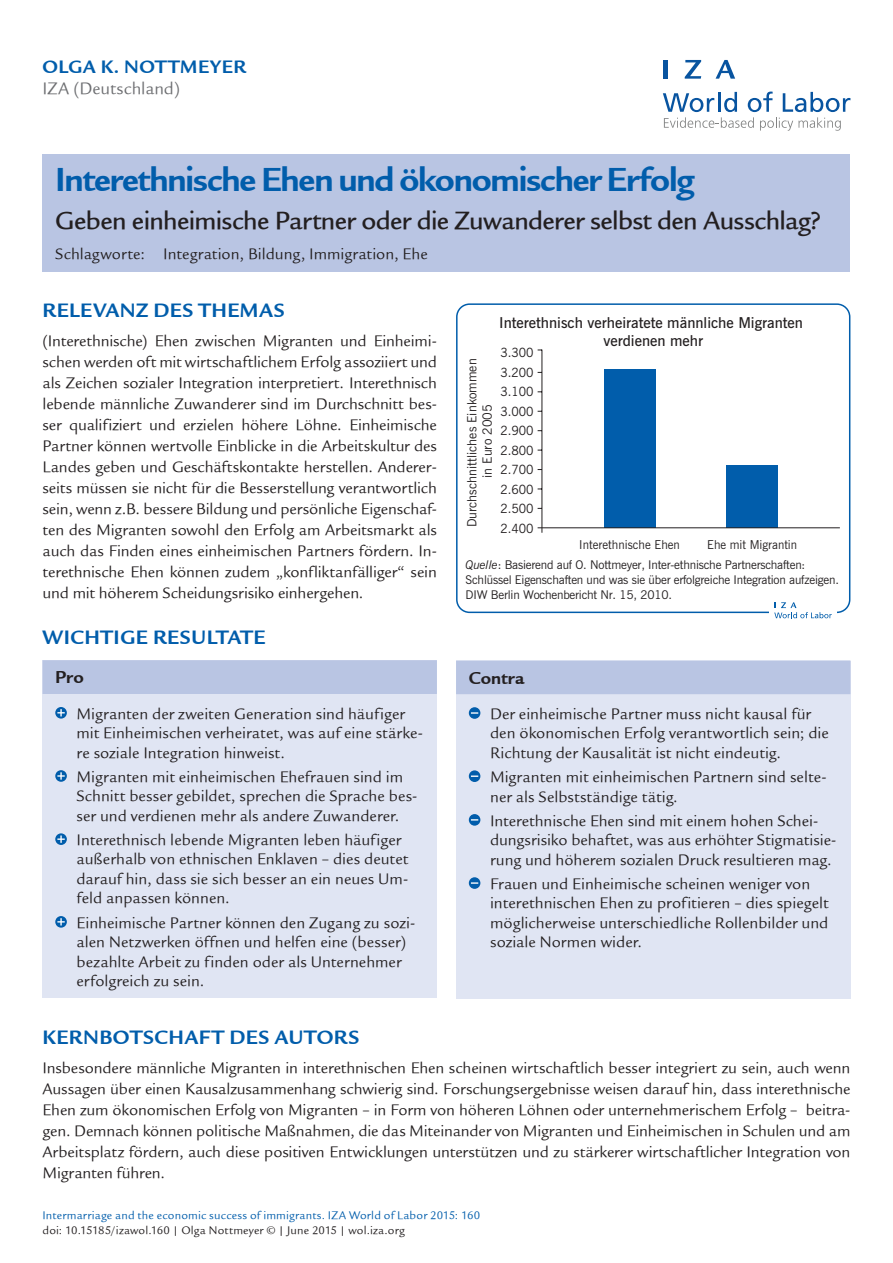
<style>
.page{position:relative;width:893px;height:1263px;background:#fff}
.page>*{position:absolute;margin:0;border:0;box-sizing:border-box;transform-origin:0 0}
.t1{font:36px "Legacy Sans ITCTT Bold";letter-spacing:-.035em;color:#015dab}
.t2{font:27px "Legacy Sans Md ITCTT Medium";letter-spacing:-.02em;color:#231f20}
.t3{font:21px "Legacy Sans ITCTT Bold";letter-spacing:.02em;color:#015dab}
.t4{font:19.5px "Legacy Sans ITCTT Bold";letter-spacing:.02em;color:#015dab}
.t5{font:18.75px "Legacy Sans ITCTT Bold";color:#231f20}
.t6{font:18px "Legacy Sans ITCTT Book";color:#6c6d70}
.t7{font:16.5px/19.5px "Legacy Sans ITCTT Book";letter-spacing:.005em;color:#231f20}
.t8{font:600 15px/18px "News Gothic BT";color:#231f20;text-align:center}
.t9{font:12.75px "News Gothic BT";letter-spacing:.005em;color:#231f20;scale:.96 1}
.t10{font:12.75px/15.3px "News Gothic BT";letter-spacing:.005em;color:#231f20;text-align:center}
.t11{font:12.3px "News Gothic BT";letter-spacing:.005em;color:#231f20;scale:.96 1}
.t12{font:12px/15px "News Gothic BT";letter-spacing:-.015em;color:#231f20}
.t13{font:12px "Legacy Sans ITCTT Book";letter-spacing:.015em;color:#015dab}
.t14{font:12px "Legacy Sans ITCTT Book";letter-spacing:.015em;color:#231f20}
.s1{font-style:italic}
</style>
<div class="page">
<svg style="left:663px;top:92px;width:187px;height:39px"></svg>
<hr style="left:664px;top:60px;width:4px;height:19px;background:#0854a0">
<svg style="left:685px;top:60px;width:16px;height:19px"></svg>
<svg style="left:716px;top:60px;width:19px;height:19px"></svg>
<div style="left:43px;top:154px;width:807px;height:117px;background:#b9c5e3"></div>
<div style="left:43px;top:660px;width:394px;height:338px;background:#e0e5f3"></div>
<div style="left:43px;top:660px;width:394px;height:34px;background:#b9c5e3"></div>
<svg style="left:55px;top:707px;width:12px;height:12px"></svg>
<svg style="left:57px;top:709px;width:8px;height:7px"></svg>
<svg style="left:55px;top:770px;width:12px;height:12px"></svg>
<svg style="left:57px;top:772px;width:8px;height:8px"></svg>
<svg style="left:55px;top:833px;width:12px;height:12px"></svg>
<svg style="left:57px;top:835px;width:8px;height:8px"></svg>
<svg style="left:55px;top:916px;width:12px;height:12px"></svg>
<svg style="left:57px;top:918px;width:8px;height:7px"></svg>
<div style="left:456px;top:661px;width:394px;height:337px;background:#e0e5f3"></div>
<div style="left:456px;top:660px;width:394px;height:34px;background:#b9c5e3"></div>
<div style="left:469px;top:707px;width:11px;height:12px;background:#015dab;border-radius:50%"></div>
<svg style="left:471px;top:712px;width:7px;height:2px"></svg>
<div style="left:469px;top:770px;width:11px;height:12px;background:#015dab;border-radius:50%"></div>
<svg style="left:471px;top:775px;width:7px;height:2px"></svg>
<svg style="left:469px;top:814px;width:11px;height:12px"></svg>
<div style="left:469px;top:877px;width:11px;height:12px;background:#015dab;border-radius:50%"></div>
<svg style="left:471px;top:882px;width:7px;height:2px"></svg>
<div style="left:456px;top:303px;width:394px;height:310px;border:2px solid #015dab;border-radius:13px"></div>
<hr style="left:542px;top:350px;width:1px;height:183px;background:#231f20">
<div style="left:604px;top:369px;width:51px;height:159px;background:#015dab"></div>
<div style="left:727px;top:466px;width:51px;height:62px;background:#015dab"></div>
<hr style="left:538px;top:527px;width:302px;height:1px;background:#231f20">
<div style="left:769px;top:597px;width:68px;height:27px;background:#fff"></div>
<svg style="left:774px;top:602px;width:58px;height:16px"></svg>
<p class="t4" style="left:43px;top:55px;width:205px">OLGA K. NOTTMEYER</p>
<p class="t6" style="left:43px;top:79px;width:139px">IZA (Deutschland)</p>
<h1 class="t1" style="left:55px;top:159px;width:641px">Interethnische Ehen und ökonomischer Erfolg</h1>
<h2 class="t2" style="left:55px;top:205px;width:768px">Geben einheimische Partner oder die Zuwanderer selbst den Ausschlag?</h2>
<p class="t7" style="left:55px;top:244px;width:374px">Schlagworte: Integration, Bildung, Immigration, Ehe</p>
<p class="t3" style="left:43px;top:298px;width:244px">RELEVANZ DES THEMAS</p>
<p class="t7" style="left:43px;top:331px;width:396px;line-height:21px;text-align:justify">(Interethnische) Ehen zwischen Migranten und Einheimi&shy;schen werden oft mit wirtschaftlichem Erfolg assoziiert und als Zeichen sozialer Integration interpretiert. Interethnisch lebende männliche Zuwanderer sind im Durchschnitt bes&shy;ser qualifiziert und erzielen höhere Löhne. Einheimische Partner können wertvolle Einblicke in die Arbeitskultur des Landes geben und Geschäftskontakte herstellen. Anderer&shy;seits müssen sie nicht für die Besserstellung verantwortlich sein, wenn z.B. bessere Bildung und persönliche Eigenschaf&shy;ten des Migranten sowohl den Erfolg am Arbeitsmarkt als auch das Finden eines einheimischen Partners fördern. In&shy;terethnische Ehen können zudem „konfliktanfälliger“ sein und mit höherem Scheidungsrisiko einhergehen.</p>
<p class="t3" style="left:43px;top:625px;width:225px">WICHTIGE RESULTATE</p>
<p class="t5" style="left:55px;top:667px;width:30px">Pro</p>
<p class="t7" style="left:77px;top:704px;width:348px">Migranten der zweiten Generation sind häufiger mit Einheimischen verheiratet, was auf eine stärke&shy;re soziale Integration hinweist.</p>
<p class="t7" style="left:77px;top:767px;width:342px">Migranten mit einheimischen Ehefrauen sind im<br>Schnitt besser gebildet, sprechen die Sprache bes&shy;ser und verdienen mehr als andere Zuwanderer.</p>
<p class="t7" style="left:77px;top:830px;width:333px">Interethnisch lebende Migranten leben häufiger außerhalb von ethnischen Enklaven – dies deutet darauf hin, dass sie sich besser an ein neues Um&shy;feld anpassen können.</p>
<p class="t7" style="left:77px;top:913px;width:340px">Einheimische Partner können den Zugang zu sozi&shy;alen Netzwerken öffnen und helfen eine (besser) bezahlte Arbeit zu finden oder als Unternehmer erfolgreich zu sein.</p>
<p class="t10" style="left:465px;top:527px;width:170px;rotate:-90deg">Durchschnittliches Einkommen in Euro 2005</p>
<p class="t8" style="left:499px;top:314px;width:305px">Interethnisch verheiratete männliche Migranten verdienen mehr</p>
<p class="t9" style="left:500px;top:345px;width:36px">3.300</p>
<p class="t9" style="left:500px;top:365px;width:36px">3.200</p>
<p class="t9" style="left:500px;top:384px;width:36px">3.100</p>
<p class="t9" style="left:500px;top:404px;width:36px">3.000</p>
<p class="t9" style="left:500px;top:423px;width:36px">2.900</p>
<p class="t9" style="left:500px;top:443px;width:36px">2.800</p>
<p class="t9" style="left:500px;top:462px;width:36px">2.700</p>
<p class="t9" style="left:500px;top:482px;width:36px">2.600</p>
<p class="t9" style="left:500px;top:501px;width:36px">2.500</p>
<p class="t9" style="left:500px;top:521px;width:36px">2.400</p>
<p class="t11" style="left:579px;top:537px;width:106px">Interethnische Ehen</p>
<p class="t11" style="left:707px;top:537px;width:95px">Ehe mit Migrantin</p>
<p class="t12" style="left:466px;top:558px;width:375px"><span class="s1">Quelle</span>: Basierend auf O. Nottmeyer, Inter-ethnische Partnerschaften:<br>Schlüssel Eigenschaften und was sie über erfolgreiche Integration aufzeigen.<br>DIW Berlin Wochenbericht Nr. 15, 2010.</p>
<p class="t5" style="left:469px;top:667px;width:57px">Contra</p>
<p class="t7" style="left:490px;top:704px;width:340px">Der einheimische Partner muss nicht kausal für den ökonomischen Erfolg verantwortlich sein; die<br>Richtung der Kausalität ist nicht eindeutig.</p>
<p class="t7" style="left:490px;top:767px;width:338px">Migranten mit einheimischen Partnern sind selte&shy;ner als Selbstständige tätig.</p>
<p class="t7" style="left:490px;top:811px;width:348px">Interethnische Ehen sind mit einem hohen Schei&shy;dungsrisiko behaftet, was aus erhöhter Stigmatisie&shy;rung und höherem sozialen Druck resultieren mag.</p>
<p class="t7" style="left:490px;top:874px;width:340px">Frauen und Einheimische scheinen weniger von interethnischen Ehen zu profitieren – dies spiegelt möglicherweise unterschiedliche Rollenbilder und soziale Normen wider.</p>
<p class="t3" style="left:43px;top:1025px;width:319px">KERNBOTSCHAFT DES AUTORS</p>
<p class="t7" style="left:43px;top:1057px;width:809px;line-height:21px;text-align:justify">Insbesondere männliche Migranten in interethnischen Ehen scheinen wirtschaftlich besser integriert zu sein, auch wenn Aussagen über einen Kausalzusammenhang schwierig sind. Forschungsergebnisse weisen darauf hin, dass interethnische Ehen zum ökonomischen Erfolg von Migranten – in Form von höheren Löhnen oder unternehmerischem Erfolg – beitra&shy;gen. Demnach können politische Maßnahmen, die das Miteinander von Migranten und Einheimischen in Schulen und am Arbeitsplatz fördern, auch diese positiven Entwicklungen unterstützen und zu stärkerer wirtschaftlicher Integration von Migranten führen.</p>
<p class="t13" style="left:43px;top:1209px;width:439px">Intermarriage and the economic success of immigrants. IZA World of Labor 2015: 160</p>
<p class="t14" style="left:43px;top:1224px;width:364px">doi: 10.15185/izawol.160 | Olga Nottmeyer © | June 2015 | wol.iza.org</p>
</div>
